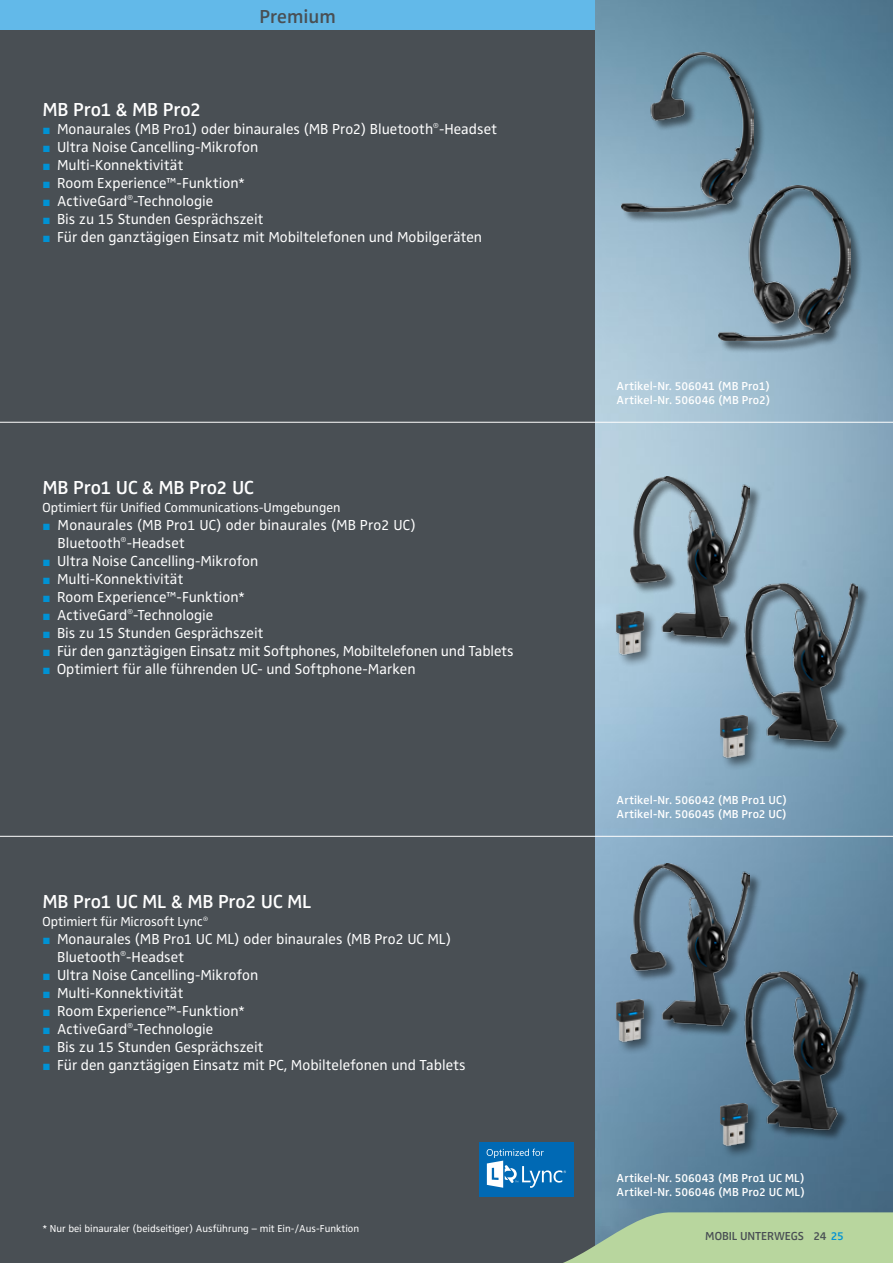
<style>
.page{position:relative;width:893px;height:1263px;background:#494f54}
.page>*{position:absolute;margin:0;border:0;box-sizing:border-box;transform-origin:0 0}
.t1{font:600 19.5px "Sennheiser CE";letter-spacing:-.03em;color:#fff}
.t2{font:600 19.5px "Sennheiser CE";color:#494f54}
.t3{font:15px/18px "Sennheiser CE";color:#fff}
.t4{font:13.5px "Sennheiser CE";color:#fff}
.t5{font:600 12px/14.4px "Sennheiser CE";letter-spacing:.005em;color:#fff}
.t6{font:600 12px "Sennheiser CE";letter-spacing:-.01em;color:#494f54}
.t7{font:10.5px "Sennheiser CE";color:#fff}
.s1{font-family:"Arial";font-weight:900;font-size:13.5px;color:#0092d4}
.s2{color:#0092d4}
</style>
<div class="page">
<div style="left:0;top:0;width:595px;height:30px;background:#62b9e9"></div>
<img style="left:595px;top:0;width:298px;height:1212px">
<hr style="left:0;top:836px;width:893px;height:1px;background:#fff">
<hr style="left:0;top:422px;width:893px;height:1px;background:#fff">
<div style="left:621px;top:52px;width:144px;height:172px;background:#000;opacity:.5"></div>
<img style="left:622px;top:53px;width:131px;height:158px">
<div style="left:718px;top:185px;width:145px;height:169px;background:#000;opacity:.5"></div>
<img style="left:719px;top:185px;width:131px;height:156px">
<div style="left:745px;top:583px;width:125px;height:171px;background:#000;opacity:.5"></div>
<img style="left:735px;top:579px;width:123px;height:200px">
<div style="left:718px;top:714px;width:44px;height:57px;background:#000;opacity:.5"></div>
<img style="left:721px;top:715px;width:26px;height:62px">
<div style="left:629px;top:475px;width:133px;height:175px;background:#000;opacity:.5"></div>
<img style="left:630px;top:476px;width:120px;height:198px">
<div style="left:614px;top:610px;width:43px;height:58px;background:#000;opacity:.5"></div>
<img style="left:616px;top:612px;width:27px;height:61px">
<div style="left:480px;top:1142px;width:94px;height:54px;background:#0069b4"></div>
<svg style="left:487px;top:1149px;width:79px;height:39px"></svg>
<div style="left:745px;top:971px;width:125px;height:171px;background:#000;opacity:.5"></div>
<img style="left:735px;top:967px;width:123px;height:200px">
<div style="left:718px;top:1101px;width:44px;height:58px;background:#000;opacity:.5"></div>
<img style="left:721px;top:1103px;width:26px;height:61px">
<div style="left:629px;top:863px;width:133px;height:175px;background:#000;opacity:.5"></div>
<img style="left:630px;top:864px;width:120px;height:198px">
<div style="left:614px;top:998px;width:43px;height:58px;background:#000;opacity:.5"></div>
<img style="left:616px;top:999px;width:27px;height:62px">
<svg style="left:563px;top:1212px;width:330px;height:51px;background:#a9c598"></svg>
<h1 class="t2" style="left:259px;top:5px;width:78px">Premium</h1>
<h1 class="t1" style="left:43px;top:98px;width:160px">MB Pro1 &amp; MB Pro2</h1>
<p class="t3" style="left:43px;top:120px;width:456px"><span class="s1">■</span> Monaurales (MB Pro1) oder binaurales (MB Pro2) Bluetooth<sup>®</sup>-Headset</p>
<p class="t3" style="left:43px;top:138px;width:217px"><span class="s1">■</span> Ultra Noise Cancelling-Mikrofon</p>
<p class="t3" style="left:43px;top:156px;width:142px"><span class="s1">■</span> Multi-Konnektivität</p>
<p class="t3" style="left:43px;top:174px;width:204px"><span class="s1">■</span> Room Experience™-Funktion*</p>
<p class="t3" style="left:43px;top:192px;width:172px"><span class="s1">■</span> ActiveGard<sup>®</sup>-Technologie</p>
<p class="t3" style="left:43px;top:210px;width:222px"><span class="s1">■</span> Bis zu 15 Stunden Gesprächszeit</p>
<p class="t3" style="left:43px;top:228px;width:441px"><span class="s1">■</span> Für den ganztägigen Einsatz mit Mobiltelefonen und Mobilgeräten</p>
<h1 class="t1" style="left:43px;top:476px;width:213px">MB Pro1 UC &amp; MB Pro2 UC</h1>
<p class="t4" style="left:43px;top:500px;width:299px">Optimiert für Unified Communications-Umgebungen</p>
<p class="t3" style="left:58px;top:516px;width:360px;text-indent:-15px"><span class="s1">■</span> Monaurales (MB Pro1 UC) oder binaurales (MB Pro2 UC)<br>Bluetooth<sup>®</sup>-Headset</p>
<p class="t3" style="left:43px;top:552px;width:217px"><span class="s1">■</span> Ultra Noise Cancelling-Mikrofon</p>
<p class="t3" style="left:43px;top:570px;width:142px"><span class="s1">■</span> Multi-Konnektivität</p>
<p class="t3" style="left:43px;top:588px;width:204px"><span class="s1">■</span> Room Experience™-Funktion*</p>
<p class="t3" style="left:43px;top:606px;width:172px"><span class="s1">■</span> ActiveGard<sup>®</sup>-Technologie</p>
<p class="t3" style="left:43px;top:624px;width:222px"><span class="s1">■</span> Bis zu 15 Stunden Gesprächszeit</p>
<p class="t3" style="left:43px;top:642px;width:473px"><span class="s1">■</span> Für den ganztägigen Einsatz mit Softphones, Mobiltelefonen und Tablets</p>
<p class="t3" style="left:43px;top:660px;width:375px"><span class="s1">■</span> Optimiert für alle führenden UC- und Softphone-Marken</p>
<h1 class="t1" style="left:43px;top:890px;width:270px">MB Pro1 UC ML &amp; MB Pro2 UC ML</h1>
<p class="t4" style="left:43px;top:914px;width:167px">Optimiert für Microsoft Lync<sup>®</sup></p>
<p class="t3" style="left:57px;top:930px;width:396px;text-indent:-15px"><span class="s1">■</span> Monaurales (MB Pro1 UC ML) oder binaurales (MB Pro2 UC ML)<br>Bluetooth<sup>®</sup>-Headset</p>
<p class="t3" style="left:43px;top:966px;width:217px"><span class="s1">■</span> Ultra Noise Cancelling-Mikrofon</p>
<p class="t3" style="left:43px;top:984px;width:142px"><span class="s1">■</span> Multi-Konnektivität</p>
<p class="t3" style="left:43px;top:1002px;width:204px"><span class="s1">■</span> Room Experience™-Funktion*</p>
<p class="t3" style="left:43px;top:1020px;width:172px"><span class="s1">■</span> ActiveGard<sup>®</sup>-Technologie</p>
<p class="t3" style="left:43px;top:1038px;width:222px"><span class="s1">■</span> Bis zu 15 Stunden Gesprächszeit</p>
<p class="t3" style="left:43px;top:1056px;width:425px"><span class="s1">■</span> Für den ganztägigen Einsatz mit PC, Mobiltelefonen und Tablets</p>
<p class="t7" style="left:43px;top:1222px;width:318px">* Nur bei binauraler (beidseitiger) Ausführung – mit Ein-/Aus-Funktion</p>
<p class="t5" style="left:617px;top:378px;width:155px">Artikel-Nr. 506041 (MB Pro1)<br>Artikel-Nr. 506046 (MB Pro2)</p>
<p class="t5" style="left:617px;top:792px;width:172px">Artikel-Nr. 506042 (MB Pro1 UC)<br>Artikel-Nr. 506045 (MB Pro2 UC)</p>
<p class="t5" style="left:617px;top:1170px;width:190px">Artikel-Nr. 506043 (MB Pro1 UC ML)<br>Artikel-Nr. 506046 (MB Pro2 UC ML)</p>
<p class="t6" style="left:705px;top:1229px;width:77px">Mobil unterwegs</p>
<p class="t6" style="left:814px;top:1229px;width:32px">24 <span class="s2">25</span></p>
</div>
